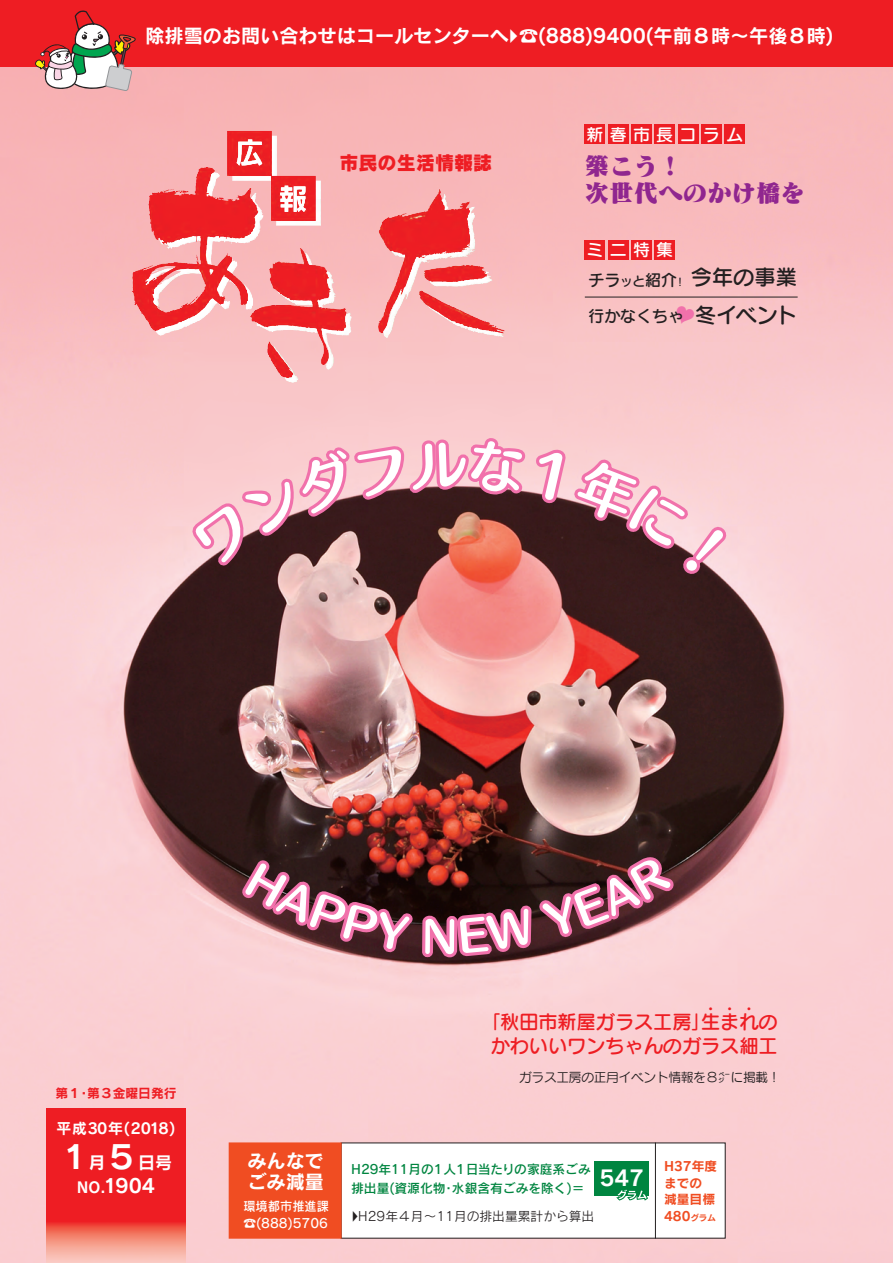
<style>
.page{position:relative;width:893px;height:1263px;background:#fff}
.page>*{position:absolute;margin:0;border:0;box-sizing:border-box;transform-origin:0 0}
.t1{font:31.95px "Rodin Pro N B";color:#fff;scale:.95 1}
.t2{font:24.45px/27px "Matisse Pro UB";color:#90268f}
.t3{font:21.3px "Seurat Pro N DB";color:#231f20}
.t4{font:21.3px "Rodin Pro N B";color:#fff}
.t5{font:19.2px/21px "Rodin Pro N B";color:#fff}
.t6{font:19.2px/24px "Seurat Pro N DB";color:#ee1d23}
.t7{font:19.2px "Rodin Pro N EB";color:#ee1d23}
.t8{font:16.95px "Seurat Pro N DB";letter-spacing:.37em;color:#fff}
.t9{font:16.95px "Rodin Pro N B";color:#fff}
.t10{font:15.9px "Seurat Pro N DB";color:#231f20}
.t11{font:14.85px "Rodin Pro N B";color:#fff}
.t12{font:12.75px "Rodin Pro N DB";color:#008540}
.t13{font:12.75px "Rodin Pro N M";color:#231f20}
.t14{font:12.75px "Seurat Pro N M";letter-spacing:-.025em;color:#231f20}
.t15{font:12.75px/16.5px "Rodin Pro N DB";color:#fff;scale:.96 1}
.t16{font:12.75px/16.5px "Rodin Pro N B";color:#f04d22}
.t17{font:12.75px "Rodin Pro N B";color:#ee1d23}
.t18{font:10.65px "Seurat Pro N DB";color:#231f20}
.t19{font:8.55px "Rodin Pro N B";color:#f04d22}
.t20{font:3.15px "Rodin Pro N M";color:#ee1d23}
.s1{font-family:"Matisse Pro N M"}
.s2{font-size:12.75px}
.s3{font-size:16.95px}
.s4{font-size:14.85px}
</style>
<div class="page">
<img style="left:0;top:67px;width:893px;height:1196px">
<div style="left:342px;top:1143px;width:383px;height:95px;background:#fff"></div>
<div style="left:595px;top:1161px;width:54px;height:34px;background:#008540"></div>
<svg style="left:615px;top:1189px;width:34px;height:12px"></svg>
<hr style="left:655px;top:1142px;width:1px;height:96px;background:#231f20">
<div style="left:230px;top:1143px;width:111px;height:95px;background:#f04d22"></div>
<div style="left:229px;top:1142px;width:113px;height:96px;border:1px solid #f04d22"></div>
<div style="left:46px;top:1108px;width:140px;height:113px;background:#ee1d23"></div>
<svg style="left:46px;top:1221px;width:140px;height:42px;background:#f48c7d"></svg>
<svg style="left:231px;top:134px;width:34px;height:33px"></svg>
<svg style="left:279px;top:183px;width:34px;height:34px"></svg>
<div style="left:0;top:0;width:893px;height:67px;background:#ee1d23"></div>
<hr style="left:585px;top:297px;width:213px;height:1px;background:#231f20">
<div style="left:585px;top:124px;width:20px;height:20px;background:#ee1d23"></div>
<svg style="left:187px;top:438px;width:545px;height:151px;background:#b5858a"></svg>
<svg style="left:237px;top:852px;width:442px;height:135px;background:#9a7077"></svg>
<div style="left:608px;top:124px;width:20px;height:20px;background:#ee1d23"></div>
<div style="left:631px;top:124px;width:21px;height:20px;background:#ee1d23"></div>
<div style="left:655px;top:124px;width:20px;height:20px;background:#ee1d23"></div>
<div style="left:678px;top:124px;width:20px;height:20px;background:#ee1d23"></div>
<div style="left:701px;top:124px;width:20px;height:20px;background:#ee1d23"></div>
<div style="left:724px;top:124px;width:21px;height:20px;background:#ee1d23"></div>
<div style="left:585px;top:240px;width:20px;height:20px;background:#ee1d23"></div>
<div style="left:608px;top:240px;width:20px;height:20px;background:#ee1d23"></div>
<div style="left:631px;top:240px;width:21px;height:20px;background:#ee1d23"></div>
<div style="left:655px;top:240px;width:20px;height:20px;background:#ee1d23"></div>
<svg style="left:35px;top:11px;width:104px;height:80px"></svg>
<svg style="left:673px;top:304px;width:23px;height:22px"></svg>
<p class="t5" style="left:145px;top:25px;width:365px">除排雪のお問い合わせはコールセンターへ</p>
<p class="t5" style="left:519px;top:25px;width:316px"><span class="s1">☎</span>(888)9400(午前８時〜午後８時(</p>
<p class="t7" style="left:339px;top:149px;width:155px">市民の生活情報誌</p>
<p class="t8" style="left:586px;top:123px;width:158px">新春市長コラム</p>
<p class="t2" style="left:585px;top:151px;width:222px">築こう!<br>次世代へのかけ橋を</p>
<p class="t8" style="left:586px;top:239px;width:88px">ミニ特集</p>
<p class="t10" style="left:588px;top:269px;width:90px">チラ<span class="s2">ッと</span>紹介</p>
<p class="t18" style="left:675px;top:275px;width:12px">！</p>
<p class="t10" style="left:588px;top:305px;width:97px">行かなくちゃ</p>
<p class="t3" style="left:691px;top:263px;width:108px">今年の事業</p>
<p class="t3" style="left:695px;top:301px;width:102px">冬イベント</p>
<p class="t17" style="left:55px;top:1085px;width:123px">第１第･ ３金曜日発行</p>
<p class="t11" style="left:56px;top:1118px;width:120px">平成30年)2018(</p>
<h1 class="t1" style="left:60px;top:1135px;width:82px">１５<span class="s3">月</span></h1>
<p class="t9" style="left:138px;top:1151px;width:36px">日号</p>
<p class="t5" style="left:100px;top:1175px;width:56px"><span class="s4">.</span>1904</p>
<p class="t11" style="left:77px;top:1178px;width:25px">NO</p>
<p class="t20" style="left:709px;top:1006px;width:5px">●</p>
<p class="t6" style="left:491px;top:1009px;width:289px">｢秋田市新屋ガラス工房｣生まれのかわいいワンちゃんのガラス細工</p>
<p class="t14" style="left:519px;top:1068px;width:263px">ガラス工房の正月イベント情報を８㌻に掲載!</p>
<p class="t20" style="left:728px;top:1006px;width:5px">●</p>
<p class="t20" style="left:747px;top:1006px;width:5px">●</p>
<p class="t5" style="left:247px;top:1149px;width:78px">みんなでごみ減量</p>
<p class="t15" style="left:243px;top:1197px;width:91px">環境都市推進課<span class="s1">☎</span>)888(5706</p>
<p class="t12" style="left:351px;top:1160px;width:84px">H29年11月の</p>
<p class="t16" style="left:664px;top:1157px;width:55px">H37年度</p>
<p class="t12" style="left:454px;top:1160px;width:138px">１日当たりの家庭系ごみ</p>
<p class="t12" style="left:432px;top:1160px;width:26px">１人</p>
<p class="t4" style="left:600px;top:1164px;width:46px">547</p>
<p class="t12" style="left:351px;top:1180px;width:235px">排出量(資源化物･水銀含有ごみを除く)＝</p>
<p class="t16" style="left:664px;top:1174px;width:53px">までの減量目標</p>
<p class="t19" style="left:690px;top:1211px;width:27px">グラム</p>
<p class="t16" style="left:664px;top:1207px;width:28px">480</p>
<p class="t13" style="left:353px;top:1208px;width:243px">◆H29年４月〜11月の排出量累計から算出</p>
</div>
